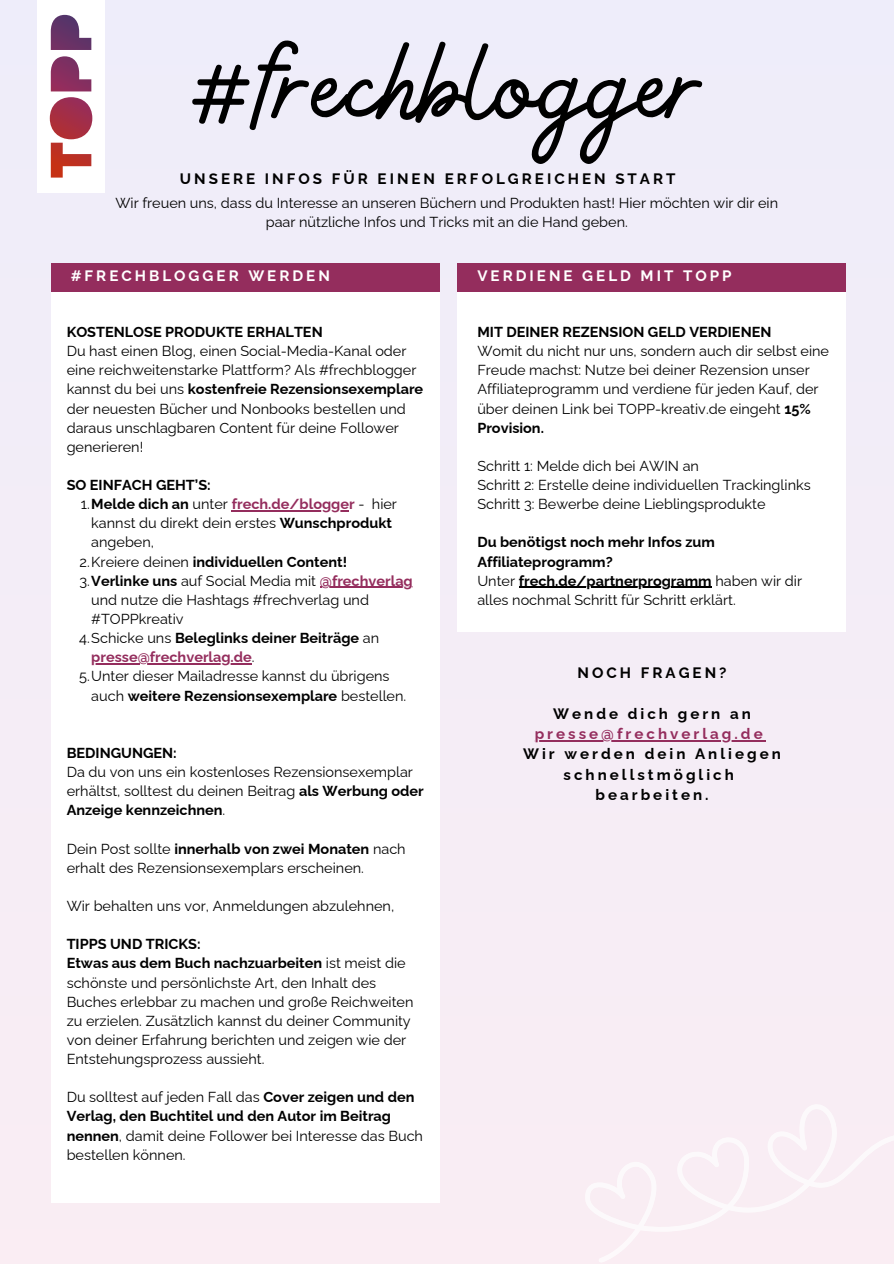
<style>
.page{position:relative;width:894px;height:1264px;background:#fff}
.page>*{position:absolute;margin:0;border:0;box-sizing:border-box;transform-origin:0 0}
.t1{font:122.1px "Bellaboo";color:#000}
.t2{font:700 15.15px/20.2px "Raleway";letter-spacing:.2em;color:#000;text-align:center}
.t3{font:700 15.15px "Raleway";letter-spacing:.2em;color:#fff}
.t4{font:700 15.15px "Raleway";letter-spacing:.2em;color:#942d5d}
.t5{font:14.4px/19.2px "Raleway";color:#000}
.t6{font:700 14.4px/19.2px "Raleway";color:#000}
.t7{font:700 14.4px "Raleway";color:#942d5d}
.s1{font-weight:700}
.s2{font-weight:400;color:#000}
.s3{color:#000}
.s4{font-weight:400}
.s5{font-weight:700;color:#942d5d}
</style>
<div class="page">
<div style="left:0;top:0;width:893px;height:1263px;background:#f4edf6"></div>
<div style="left:37px;top:0;width:68px;height:192px;background:#fff"></div>
<svg style="left:50px;top:15px;width:42px;height:163px"></svg>
<div style="left:51px;top:278px;width:388px;height:924px;background:#fff"></div>
<div style="left:51px;top:263px;width:388px;height:29px;background:#942d5d"></div>
<div style="left:457px;top:278px;width:388px;height:353px;background:#fff"></div>
<div style="left:457px;top:263px;width:389px;height:29px;background:#942d5d"></div>
<svg style="left:585px;top:1105px;width:308px;height:157px"></svg>
<hr style="left:232px;top:510px;width:117px;height:1px;background:#942d5d">
<hr style="left:320px;top:587px;width:92px;height:1px;background:#942d5d">
<hr style="left:91px;top:663px;width:161px;height:1px;background:#942d5d">
<hr style="left:518px;top:587px;width:193px;height:1px;background:#000">
<img style="left:534px;top:740px;width:232px;height:2px">
<p class="t1" style="left:190px;top:10px;width:514px">#frechblogger</p>
<h1 class="t5" style="left:115px;top:193px;width:664px;text-align:center">Wir freuen uns, dass du Interesse an unseren Büchern und Produkten hast! Hier möchten wir dir ein paar nützliche Infos und Tricks mit an die Hand geben.</h1>
<h2 class="t2" style="left:180px;top:168px;width:497px">UNSERE INFOS FÜR EINEN ERFOLGREICHEN START</h2>
<p class="t3" style="left:71px;top:267px;width:260px">#FRECHBLOGGER WERDEN</p>
<h2 class="t3" style="left:477px;top:267px;width:256px">VERDIENE GELD MIT TOPP</h2>
<p class="t6" style="left:67px;top:322px;width:257px">KOSTENLOSE PRODUKTE ERHALTEN</p>
<p class="t5" style="left:67px;top:341px;width:358px">Du hast einen Blog, einen Social-Media-Kanal oder eine reichweitenstarke Plattform? Als #frechblogger kannst du bei uns <span class="s1">kostenfreie Rezensionsexemplare </span>der neuesten Bücher und Nonbooks bestellen und daraus unschlagbaren Content für deine Follower generieren!</p>
<p class="t6" style="left:67px;top:475px;width:145px">SO EINFACH GEHT’S:</p>
<p class="t7" style="left:81px;top:495px;width:317px"><span class="s2">1.</span><span class="s3">Melde dich an</span> <span class="s2">unter</span> frech.de/blogger <span class="s2">- hier</span></p>
<p class="t5" style="left:91px;top:513px;width:302px">kannst du direkt dein erstes <span class="s1">Wunschprodukt</span></p>
<p class="t5" style="left:91px;top:532px;width:64px">angeben,</p>
<p class="t6" style="left:79px;top:552px;width:269px"><span class="s4">2.Kreiere deinen</span> individuellen Content!</p>
<p class="t5" style="left:79px;top:571px;width:335px">3.<span class="s1">Verlinke uns</span> auf Social Media mit <span class="s5">@frechverlag</span></p>
<p class="t5" style="left:91px;top:590px;width:279px">und nutze die Hashtags #frechverlag und</p>
<p class="t5" style="left:91px;top:609px;width:94px">#TOPPkreativ</p>
<p class="t6" style="left:79px;top:628px;width:301px"><span class="s4">4.Schicke uns</span> Beleglinks deiner Beiträge <span class="s4">an</span></p>
<p class="t7" style="left:91px;top:648px;width:165px">presse@frechverlag.de<span class="s2">.</span></p>
<p class="t5" style="left:79px;top:666px;width:312px">5.Unter dieser Mailadresse kannst du übrigens</p>
<p class="t6" style="left:91px;top:685px;width:316px"><span class="s4">auch</span> weitere Rezensionsexemplare <span class="s4">bestellen.</span></p>
<p class="t6" style="left:67px;top:743px;width:112px">BEDINGUNGEN:</p>
<p class="t5" style="left:67px;top:762px;width:358px">Da du von uns ein kostenloses Rezensionsexemplar erhältst, solltest du deinen Beitrag <span class="s1">als Werbung oder<br>Anzeige kennzeichnen</span>.</p>
<p class="t5" style="left:67px;top:838px;width:340px">Dein Post sollte <span class="s1">innerhalb von zwei Monaten</span> nach erhalt des Rezensionsexemplars erscheinen.</p>
<p class="t5" style="left:67px;top:896px;width:329px">Wir behalten uns vor, Anmeldungen abzulehnen,</p>
<p class="t5" style="left:67px;top:934px;width:348px"><span class="s1">TIPPS UND TRICKS:<br>Etwas aus dem Buch nachzuarbeiten</span> ist meist die schönste und persönlichste Art, den Inhalt des Buches erlebbar zu machen und große Reichweiten zu erzielen. Zusätzlich kannst du deiner Community von deiner Erfahrung berichten und zeigen wie der Entstehungsprozess aussieht.</p>
<p class="t5" style="left:67px;top:1087px;width:358px">Du solltest auf jeden Fall das <span class="s1">Cover zeigen und den Verlag, den Buchtitel und den Autor im Beitrag nennen</span>, damit deine Follower bei Interesse das Buch bestellen können.</p>
<p class="t6" style="left:477px;top:322px;width:295px">MIT DEINER REZENSION GELD VERDIENEN</p>
<p class="t5" style="left:477px;top:341px;width:353px">Womit du nicht nur uns, sondern auch dir selbst eine Freude machst: Nutze bei deiner Rezension unser Affiliateprogramm und verdiene für jeden Kauf, der über deinen Link bei TOPP-kreativ.de eingeht <span class="s1">15% Provision.</span></p>
<p class="t5" style="left:477px;top:456px;width:335px">Schritt 1: Melde dich bei AWIN an<br>Schritt 2: Erstelle deine individuellen Trackinglinks<br>Schritt 3: Bewerbe deine Lieblingsprodukte</p>
<p class="t6" style="left:477px;top:532px;width:326px">Du benötigst noch mehr Infos zum Affiliateprogramm?<br><span class="s4">Unter</span> frech.de/partnerprogramm <span class="s4">haben wir dir alles nochmal Schritt für Schritt erklärt.</span></p>
<p class="t2" style="left:577px;top:663px;width:150px">NOCH FRAGEN?</p>
<p class="t2" style="left:553px;top:703px;width:199px">Wende dich gern an</p>
<p class="t4" style="left:534px;top:725px;width:229px">presse@frechverlag.de</p>
<p class="t2" style="left:523px;top:744px;width:259px">Wir werden dein Anliegen schnellstmöglich bearbeiten.</p>
</div>
